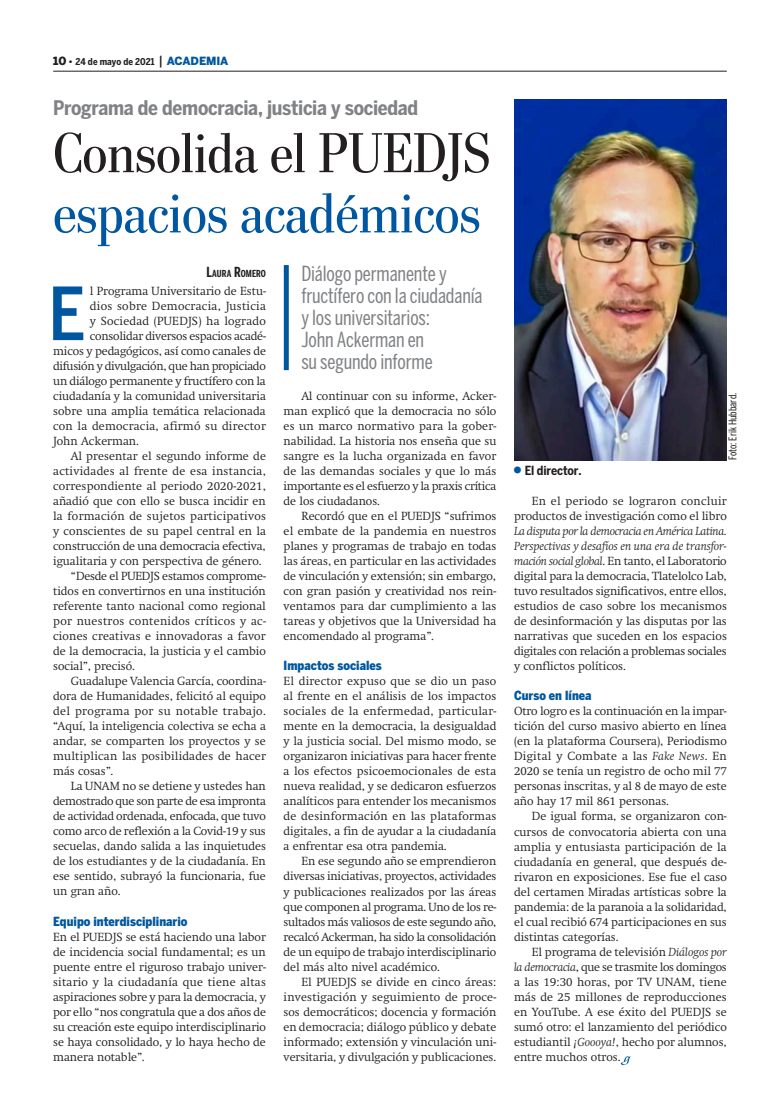
<style>
.page{position:relative;width:780px;height:1117px;background:#fff}
.page>*{position:absolute;margin:0;border:0;box-sizing:border-box;transform-origin:0 0}
._3_0_Tex_Cap_4_COLOR{font:500 72.38px "Benton Sans Cond";color:#01579f}
._1_0_Cabeza_Principa{font:56.25px/60.2px "Stilson";color:#01579f}
._2_0_Sumario{font:20.62px/21.9px "Benton Sans Comp";letter-spacing:-.01em;color:#808285}
._0_0_Balazo{font:700 20px "Benton Sans Cond";letter-spacing:-.015em;color:#808285}
._3_0_Descanso{font:900 12.5px "Benton Sans Cond";color:#01579f}
._5_0_Pie_de_foto_-_c{font:700 12.5px "Benton Sans Cond";letter-spacing:-.01em;color:#231f20}
._3_0_Texto{font:300 11.62px/15px "Swift";color:#231f20;text-align:justify}
._3_0_Tex_s_sangria{font:300 11.62px/15px "Swift";color:#231f20;text-align:justify}
._3_0_Tex_Cap_4_COLOR-2{font:300 11.62px "Swift";color:#231f20}
._3_0_Tex_Cap_4_COLOR-3{font:300 11.62px "Swift";letter-spacing:.02em;color:#231f20}
._3_0_Tex_Cap_4_COLOR-4{font:300 11.62px "Swift";letter-spacing:-.025em;color:#231f20}
._3_0_Tex_Cap_4_COLOR-5{font:300 11.62px "Swift";letter-spacing:.025em;color:#231f20}
._4_0_Crédito_de_foto{font:10.62px "Benton Sans Comp";color:#231f20}
._4_0_Crédito_nota{font:700 9.62px "Benton Sans Comp";letter-spacing:.015em;color:#231f20}
.t1{font:700 9.38px "Benton Sans Cond";letter-spacing:.01em;color:#231f20}
.s1{font-family:"Benton Sans";font-weight:900;font-size:11.25px}
.s2{font-family:"Benton Sans";font-weight:900}
.s3{font-weight:500;font-size:12.5px}
.s4{font-family:"Benton Sans";font-weight:900;font-size:11.25px;color:#01579f}
.s5{color:#231f20}
.s6{font-size:13.75px}
.s7{font-style:italic}
</style>
<div class="page">
<img style="left:514px;top:100px;width:212px;height:360px">
<div style="left:284px;top:265px;width:5px;height:105px;background:#01579f"></div>
<svg style="left:620px;top:1056px;width:11px;height:8px"></svg>
<hr style="left:53px;top:71px;width:673px;height:1px;background:#231f20">
<p class="t1" style="left:53px;top:56px;width:177px"><span class="s1">10</span> <span class="s2">•</span> 24 de mayo de 2021 <span class="s3">|</span> <span class="s4">ACADEMIA</span></p>
<p class="_0_0_Balazo" style="left:53px;top:96px;width:366px">Programa de democracia, justicia y sociedad</p>
<p class="_1_0_Cabeza_Principa" style="left:53px;top:123px;width:438px"><span class="s5">Consolida el PUEDJS </span>espacios académicos</p>
<p class="_2_0_Sumario" style="left:301px;top:263px;width:183px">Diálogo permanente y fructífero con la ciudadanía y los universitarios:<br>John Ackerman en<br>su segundo informe</p>
<p class="_4_0_Crédito_nota" style="left:206px;top:268px;width:61px"><span class="s6">L</span>AURA <span class="s6">R</span>OMERO</p>
<p class="_3_0_Tex_Cap_4_COLOR" style="left:48px;top:271px;width:39px">E</p>
<p class="_3_0_Tex_Cap_4_COLOR-2" style="left:90px;top:284px;width:177px">l Programa Universitario de Estu-</p>
<p class="_3_0_Tex_Cap_4_COLOR-5" style="left:90px;top:299px;width:177px">dios sobre Democracia, Justicia</p>
<p class="_3_0_Tex_Cap_4_COLOR-3" style="left:90px;top:314px;width:177px">y Sociedad (PUEDJS) ha logrado</p>
<p class="_3_0_Tex_Cap_4_COLOR-2" style="left:90px;top:329px;width:177px">consolidar diversos espacios acadé-</p>
<p class="_3_0_Tex_Cap_4_COLOR-2" style="left:53px;top:344px;width:214px">micos y pedagógicos, así como canales de</p>
<p class="_3_0_Tex_Cap_4_COLOR-4" style="left:53px;top:359px;width:214px">difusión y divulgación, que han propiciado</p>
<p class="_3_0_Tex_Cap_4_COLOR-2" style="left:53px;top:374px;width:214px">un diálogo permanente y fructífero con la</p>
<p class="_3_0_Tex_Cap_4_COLOR-2" style="left:53px;top:389px;width:214px">ciudadanía y la comunidad universitaria</p>
<p class="_3_0_Tex_Cap_4_COLOR-2" style="left:53px;top:404px;width:214px">sobre una amplia temática relacionada</p>
<p class="_3_0_Tex_Cap_4_COLOR-3" style="left:53px;top:419px;width:214px">con la democracia, afirmó su director</p>
<p class="_3_0_Tex_Cap_4_COLOR-2" style="left:53px;top:434px;width:87px">John Ackerman.</p>
<p class="_3_0_Texto" style="left:53px;top:448px;width:214px;text-indent:18px">Al presentar el segundo informe de actividades al frente de esa instancia, correspondiente al periodo 2020-2021, añadió que con ello se busca incidir en la formación de sujetos participativos y conscientes de su papel central en la construcción de una democracia efectiva, igualitaria y con perspectiva de género.</p>
<p class="_3_0_Texto" style="left:53px;top:568px;width:214px;text-indent:18px">“Desde el PUEDJS estamos comprome&shy;tidos en convertirnos en una institución referente tanto nacional como regional por nuestros contenidos críticos y ac&shy;ciones creativas e innovadoras a favor de la democracia, la justicia y el cambio social”, precisó.</p>
<p class="_3_0_Texto" style="left:53px;top:673px;width:214px;text-indent:18px">Guadalupe Valencia García, coordina&shy;dora de Humanidades, felicitó al equipo del programa por su notable trabajo. “Aquí, la inteligencia colectiva se echa a andar, se comparten los proyectos y se multiplican las posibilidades de hacer más cosas”.</p>
<p class="_3_0_Texto" style="left:53px;top:778px;width:214px;text-indent:18px">La UNAM no se detiene y ustedes han demostrado que son parte de esa impronta de actividad ordenada, enfocada, que tuvo como arco de reflexión a la Covid-19 y sus secuelas, dando salida a las inquietudes de los estudiantes y de la ciudadanía. En ese sentido, subrayó la funcionaria, fue un gran año.</p>
<p class="_3_0_Descanso" style="left:53px;top:913px;width:136px">Equipo interdisciplinario</p>
<p class="_3_0_Tex_s_sangria" style="left:53px;top:928px;width:214px">En el PUEDJS se está haciendo una labor de incidencia social fundamental; es un puente entre el riguroso trabajo univer&shy;sitario y la ciudadanía que tiene altas aspiraciones sobre y para la democracia, y por ello “nos congratula que a dos años de su creación este equipo interdisciplinario se haya consolidado, y lo haya hecho de manera notable”.</p>
<p class="_3_0_Texto" style="left:283px;top:388px;width:214px;text-indent:18px">Al continuar con su informe, Acker&shy;man explicó que la democracia no sólo es un marco normativo para la gober&shy;nabilidad. La historia nos enseña que su sangre es la lucha organizada en favor de las demandas sociales y que lo más importante es el esfuerzo y la praxis crítica de los ciudadanos.</p>
<p class="_3_0_Texto" style="left:283px;top:508px;width:214px;text-indent:18px">Recordó que en el PUEDJS “sufrimos el embate de la pandemia en nuestros planes y programas de trabajo en todas las áreas, en particular en las actividades de vinculación y extensión; sin embargo, con gran pasión y creatividad nos rein&shy;ventamos para dar cumplimiento a las tareas y objetivos que la Universidad ha encomendado al programa”.</p>
<p class="_3_0_Descanso" style="left:283px;top:658px;width:100px">Impactos sociales</p>
<p class="_3_0_Tex_s_sangria" style="left:283px;top:673px;width:214px">El director expuso que se dio un paso al frente en el análisis de los impactos sociales de la enfermedad, particular&shy;mente en la democracia, la desigualdad y la justicia social. Del mismo modo, se organizaron iniciativas para hacer frente a los efectos psicoemocionales de esta nueva realidad, y se dedicaron esfuerzos analíticos para entender los mecanismos de desinformación en las plataformas digitales, a fin de ayudar a la ciudadanía a enfrentar esa otra pandemia.</p>
<p class="_3_0_Texto" style="left:283px;top:853px;width:214px;text-indent:18px">En ese segundo año se emprendieron diversas iniciativas, proyectos, actividades y publicaciones realizados por las áreas que componen al programa. Uno de los re&shy;sultados más valiosos de este segundo año, recalcó Ackerman, ha sido la consolidación de un equipo de trabajo interdisciplinario del más alto nivel académico.</p>
<p class="_3_0_Texto" style="left:283px;top:973px;width:214px;text-indent:18px">El PUEDJS se divide en cinco áreas: investigación y seguimiento de proce&shy;sos democráticos; docencia y formación en democracia; diálogo público y debate informado; extensión y vinculación uni&shy;versitaria, y divulgación y publicaciones.</p>
<p class="_5_0_Pie_de_foto_-_c" style="left:524px;top:463px;width:58px">El director.</p>
<p class="_4_0_Crédito_de_foto" style="left:726px;top:460px;width:69px;rotate:-90deg">Foto: Erik Hubbard.</p>
<p class="_3_0_Texto" style="left:514px;top:493px;width:214px;text-indent:18px">En el periodo se lograron concluir productos de investigación como el libro <span class="s7">La disputa por la democracia en América Latina.<br>Perspectivas y desafíos en una era de transfor&shy;mación social global</span>. En tanto, el Laboratorio digital para la democracia, Tlatelolco Lab, tuvo resultados significativos, entre ellos, estudios de caso sobre los mecanismos de desinformación y las disputas por las narrativas que suceden en los espacios digitales con relación a problemas sociales y conflictos políticos.</p>
<p class="_3_0_Descanso" style="left:514px;top:688px;width:79px">Curso en línea</p>
<p class="_3_0_Tex_s_sangria" style="left:514px;top:703px;width:214px">Otro logro es la continuación en la impar&shy;tición del curso masivo abierto en línea (en la plataforma Coursera), Periodismo Digital y Combate a las <span class="s7">Fake News</span>. En 2020 se tenía un registro de ocho mil 77 personas inscritas, y al 8 de mayo de este año hay 17 mil 861 personas.</p>
<p class="_3_0_Texto" style="left:514px;top:808px;width:214px;text-indent:18px">De igual forma, se organizaron con&shy;cursos de convocatoria abierta con una amplia y entusiasta participación de la ciudadanía en general, que después de&shy;rivaron en exposiciones. Ese fue el caso del certamen Miradas artísticas sobre la pandemia: de la paranoia a la solidaridad, el cual recibió 674 participaciones en sus distintas categorías.</p>
<p class="_3_0_Texto" style="left:514px;top:943px;width:214px;text-indent:18px">El programa de televisión <span class="s7">Diálogos por la democracia</span>, que se trasmite los domingos a las 19:30 horas, por TV UNAM, tiene más de 25 millones de reproducciones en YouTube. A ese éxito del PUEDJS se sumó otro: el lanzamiento del periódico estudiantil <span class="s7">¡Goooya!</span>, hecho por alumnos, entre muchos otros.</p>
</div>
